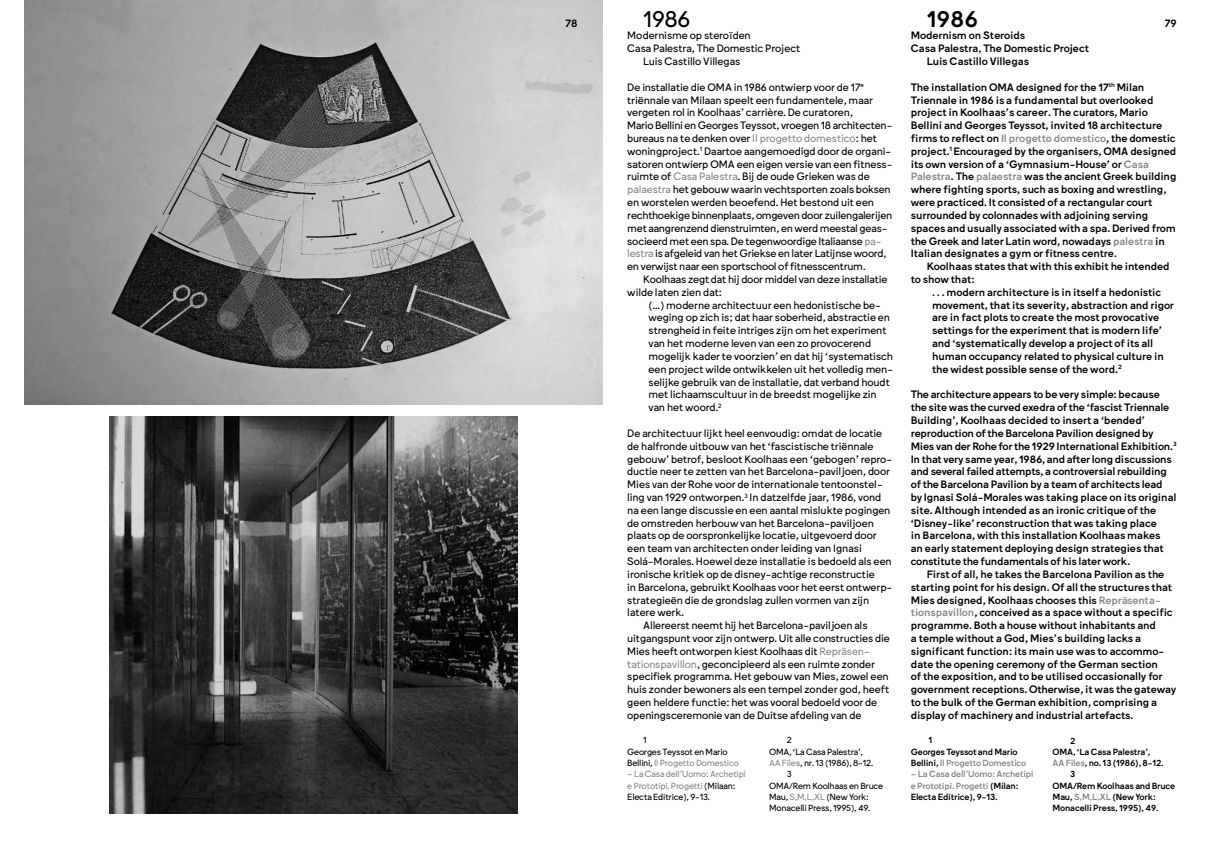
<style>
.page{position:relative;width:1205px;height:851px;background:#fff}
.page>*{position:absolute;margin:0;border:0;box-sizing:border-box;transform-origin:0 0}
.t1{font:22.5px "Jungka";color:#000}
.t2{font:500 22.5px "Jungka";color:#000}
.t3{font:10.5px/12.8px "Jungka";letter-spacing:-.01em;color:#000}
.t4{font:500 10.5px/12.8px "Jungka";letter-spacing:-.02em;color:#000}
.t5{font:500 8.75px/11.2px "Jungka";letter-spacing:-.025em;color:#000}
.t6{font:8.75px/11.2px "Jungka";letter-spacing:-.015em;color:#000}
.t7{font:8.75px/11.2px "Jungka";letter-spacing:-.015em;color:#87888a}
.t8{font:500 8.75px/11.2px "Jungka";letter-spacing:-.035em;color:#87888a}
.s1{color:#87888a}
.s2{color:#000}
.s3{font-weight:500;color:#87888a}
</style>
<div class="page">
<img style="left:110px;top:417px;width:407px;height:396px">
<img style="left:25px;top:0;width:577px;height:404px">
<h1 class="t1" style="left:643px;top:2px;width:49px">1986</h1>
<p class="t3" style="left:627px;top:29px;width:125px">Modernisme op steroïden</p>
<p class="t3" style="left:627px;top:42px;width:175px">Casa Palestra, The Domestic Project</p>
<p class="t3" style="left:643px;top:54px;width:99px">Luis Castillo Villegas</p>
<p class="t3" style="left:627px;top:80px;width:267px">De installatie die OMA in 1986 ontwierp voor de 17<sup>e </sup>triënnale van Milaan speelt een fundamentele, maar vergeten rol in Koolhaas’ carrière. De curatoren,<br>Mario Bellini en Georges Teyssot, vroegen 18 architecten&shy;bureaus na te denken over <span class="s1">Il progetto domestico</span>: het woningproject.<sup>1</sup> Daartoe aangemoedigd door de organi&shy;satoren ontwierp OMA een eigen versie van een fitness&shy;ruimte of <span class="s1">Casa Palestra</span>. Bij de oude Grieken was de <span class="s1">palaestra</span> het gebouw waarin vechtsporten zoals boksen en worstelen werden beoefend. Het bestond uit een rechthoekige binnenplaats, omgeven door zuilengalerijen met aangrenzend dienstruimten, en werd meestal geas&shy;socieerd met een spa. De tegenwoordige Italiaanse <span class="s1">pa&shy;lestra</span> is afgeleid van het Griekse en later Latijnse woord, en verwijst naar een sportschool of fitnesscentrum.</p>
<p class="t3" style="left:627px;top:272px;width:262px;text-indent:16px">Koolhaas zegt dat hij door middel van deze installatie wilde laten zien dat:</p>
<p class="t3" style="left:648px;top:298px;width:246px">(…) moderne architectuur een hedonistische be&shy;weging op zich is; dat haar soberheid, abstractie en strengheid in feite intriges zijn om het experiment van het moderne leven van een zo provocerend mogelijk kader te voorzien’ en dat hij ‘systematisch een project wilde ontwikkelen uit het volledig men&shy;selijke gebruik van de installatie, dat verband houdt met lichaamscultuur in de breedst mogelijke zin van het woord.<sup>2</sup></p>
<p class="t3" style="left:627px;top:426px;width:257px">De architectuur lijkt heel eenvoudig: omdat de locatie</p>
<p class="t3" style="left:627px;top:439px;width:248px">de halfronde uitbouw van het ‘fascistische triënnale</p>
<p class="t3" style="left:627px;top:452px;width:266px">gebouw’ betrof, besloot Koolhaas een ‘gebogen’ repro-</p>
<p class="t3" style="left:627px;top:464px;width:264px">ductie neer te zetten van het Barcelona-paviljoen, door</p>
<p class="t3" style="left:627px;top:477px;width:257px">Mies van der Rohe voor de internationale tentoonstel-</p>
<p class="t3" style="left:627px;top:490px;width:256px">ling van 1929 ontworpen.<sup>3</sup> In datzelfde jaar, 1986, vond</p>
<p class="t3" style="left:627px;top:503px;width:265px">na een lange discussie en een aantal mislukte pogingen</p>
<p class="t3" style="left:627px;top:516px;width:248px">de omstreden herbouw van het Barcelona-paviljoen</p>
<p class="t3" style="left:627px;top:528px;width:251px">plaats op de oorspronkelijke locatie, uitgevoerd door</p>
<p class="t3" style="left:627px;top:541px;width:236px">een team van architecten onder leiding van Ignasi</p>
<p class="t3" style="left:627px;top:554px;width:266px">Solá-Morales. Hoewel deze installatie is bedoeld als een</p>
<p class="t3" style="left:627px;top:567px;width:249px">ironische kritiek op de disney-achtige reconstructie</p>
<p class="t3" style="left:627px;top:580px;width:266px">in Barcelona, gebruikt Koolhaas voor het eerst ontwerp-</p>
<p class="t3" style="left:627px;top:592px;width:244px">strategieën die de grondslag zullen vormen van zijn</p>
<p class="t3" style="left:627px;top:605px;width:58px">latere werk.</p>
<p class="t3" style="left:643px;top:618px;width:226px">Allereerst neemt hij het Barcelona-paviljoen als</p>
<p class="t3" style="left:627px;top:631px;width:264px">uitgangspunt voor zijn ontwerp. Uit alle constructies die</p>
<p class="t3" style="left:627px;top:644px;width:242px">Mies heeft ontworpen kiest Koolhaas dit <span class="s1">Repräsen-</span></p>
<p class="t3" style="left:627px;top:657px;width:249px"><span class="s1">tationspavillon</span>, geconcipieerd als een ruimte zonder</p>
<p class="t3" style="left:627px;top:669px;width:263px">specifiek programma. Het gebouw van Mies, zowel een</p>
<p class="t3" style="left:627px;top:682px;width:263px">huis zonder bewoners als een tempel zonder god, heeft</p>
<p class="t3" style="left:627px;top:695px;width:251px">geen heldere functie: het was vooral bedoeld voor de</p>
<p class="t3" style="left:627px;top:708px;width:236px">openingsceremonie van de Duitse afdeling van de</p>
<h1 class="t2" style="left:927px;top:2px;width:53px">1986</h1>
<p class="t4" style="left:911px;top:29px;width:116px">Modernism on Steroids</p>
<p class="t4" style="left:911px;top:41px;width:180px">Casa Palestra, The Domestic Project</p>
<p class="t4" style="left:927px;top:54px;width:104px">Luis Castillo Villegas</p>
<p class="t4" style="left:911px;top:80px;width:267px">The installation OMA designed for the 17<sup>th</sup> Milan Triennale in 1986 is a fundamental but overlooked project in Koolhaas’s career. The curators, Mario Bellini and Georges Teyssot, invited 18 architecture firms to reflect on <span class="s1">Il progetto domestico</span>, the domestic project.<sup>1</sup> Encouraged by the organisers, OMA designed its own version of a ‘Gymnasium-House’ or <span class="s1">Casa Palestra</span>. The <span class="s1">palaestra</span> was the ancient Greek building where fighting sports, such as boxing and wrestling, were practiced. It consisted of a rectangular court surrounded by colonnades with adjoining serving spaces and usually associated with a spa. Derived from the Greek and later Latin word, nowadays <span class="s1">palestra</span> in Italian designates a gym or fitness centre.</p>
<p class="t4" style="left:911px;top:259px;width:260px;text-indent:16px">Koolhaas states that with this exhibit he intended to show that:</p>
<p class="t4" style="left:932px;top:285px;width:243px">. . . modern architecture is in itself a hedonistic movement, that its severity, abstraction and rigor are in fact plots to create the most provocative settings for the experiment that is modern life’ and ‘systematically develop a project of its all human occupancy related to physical culture in the widest possible sense of the word.<sup>2</sup></p>
<p class="t4" style="left:911px;top:387px;width:267px">The architecture appears to be very simple: because the site was the curved exedra of the ‘fascist Triennale Building’, Koolhaas decided to insert a ‘bended’ reproduction of the Barcelona Pavilion designed by Mies van der Rohe for the 1929 International Exhibition.<sup>3<br></sup>In that very same year, 1986, and after long discussions and several failed attempts, a controversial rebuilding of the Barcelona Pavilion by a team of architects lead by Ignasi Solá-Morales was taking place on its original site. Although intended as an ironic critique of the ‘Disney-like’ reconstruction that was taking place<br>in Barcelona, with this installation Koolhaas makes<br>an early statement deploying design strategies that constitute the fundamentals of his later work.</p>
<p class="t4" style="left:911px;top:567px;width:267px;text-indent:16px">First of all, he takes the Barcelona Pavilion as the starting point for his design. Of all the structures that Mies designed, Koolhaas chooses this <span class="s1">Repräsenta&shy;tionspavillon</span>, conceived as a space without a specific programme. Both a house without inhabitants and<br>a temple without a God, Mies’s building lacks a significant function: its main use was to accommo&shy;date the opening ceremony of the German section<br>of the exposition, and to be utilised occasionally for government receptions. Otherwise, it was the gateway to the bulk of the German exhibition, comprising a display of machinery and industrial artefacts.</p>
<p class="t4" style="left:566px;top:16px;width:14px">78</p>
<p class="t4" style="left:1164px;top:16px;width:13px">79</p>
<p class="t6" style="left:627px;top:734px;width:113px;text-indent:16px">1<br>Georges Teyssot en Mario<br>Bellini, <span class="s1">Il Progetto Domestico</span></p>
<p class="t7" style="left:627px;top:767px;width:120px">– La Casa dell’Uomo: Archetipi e Prototipi. Progetti <span class="s2">(Milaan:<br>Electa Editrice), 9-13.</span></p>
<p class="t6" style="left:787px;top:734px;width:7px">2</p>
<p class="t6" style="left:769px;top:745px;width:96px">OMA, ‘La Casa Palestra’,</p>
<p class="t6" style="left:769px;top:756px;width:106px"><span class="s1">AA File</span><span class="s3">s</span>, nr. 13 (1986), 8-12.</p>
<p class="t6" style="left:787px;top:767px;width:6px">3</p>
<p class="t6" style="left:769px;top:779px;width:116px">OMA/Rem Koolhaas en Bruce</p>
<p class="t6" style="left:769px;top:790px;width:101px">Mau, <span class="s1">S,M,L,XL</span> (New York:</p>
<p class="t6" style="left:769px;top:801px;width:103px">Monacelli Press, 1995), 49.</p>
<p class="t5" style="left:911px;top:734px;width:117px;text-indent:18px">1<br>Georges Teyssot and Mario<br>Bellini, <span class="s1">Il Progetto Domestico</span></p>
<p class="t8" style="left:911px;top:767px;width:124px">– La Casa dell’Uomo: Archetipi e Prototipi. Progetti <span class="s2">(Milan:<br>Electa Editrice), 9-13.</span></p>
<p class="t5" style="left:1070px;top:734px;width:7px">2</p>
<p class="t5" style="left:1052px;top:745px;width:99px">OMA, ‘La Casa Palestra’,</p>
<p class="t5" style="left:1052px;top:756px;width:113px"><span class="s1">AA Files</span>, no. 13 (1986), 8-12.</p>
<p class="t5" style="left:1070px;top:767px;width:7px">3</p>
<p class="t5" style="left:1052px;top:779px;width:124px">OMA/Rem Koolhaas and Bruce</p>
<p class="t5" style="left:1052px;top:790px;width:105px">Mau, <span class="s1">S,M,L,XL</span> (New York:</p>
<p class="t5" style="left:1052px;top:801px;width:108px">Monacelli Press, 1995), 49.</p>
</div>
